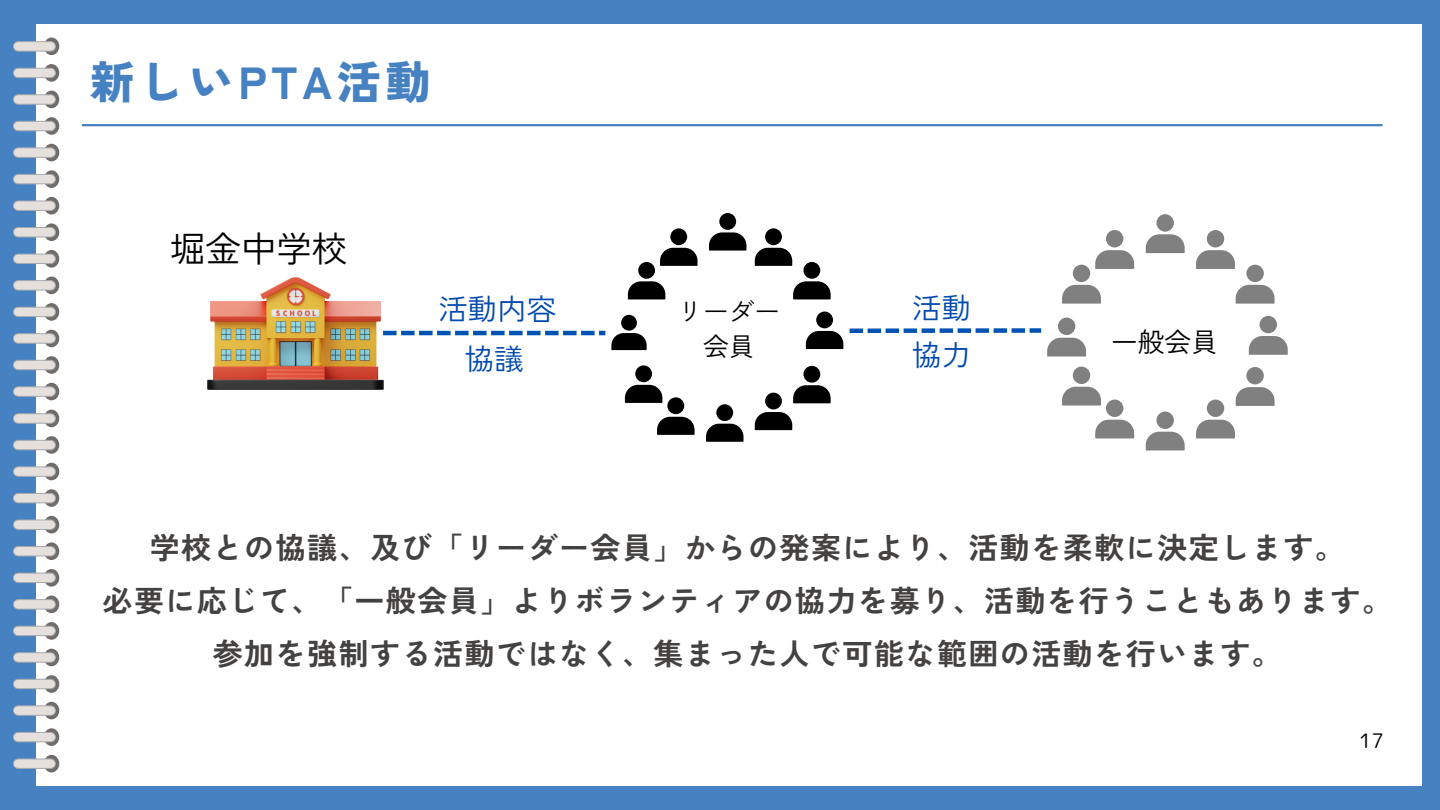
<style>
.page{position:relative;width:1440px;height:810px;background:#4681c2}
.page>*{position:absolute;margin:0;border:0;box-sizing:border-box;transform-origin:0 0}
.t1{font:900 45px "Zen Kaku Gothic New";letter-spacing:.1em;color:#4681c2}
.t2{font:35.5px "Zen Kaku Gothic New";color:#000}
.t3{font:700 30px/53.2px "Zen Kaku Gothic New";letter-spacing:.05em;color:#444241;text-align:center}
.t4{font:29.5px "Zen Kaku Gothic New";color:#004aad}
.t5{font:26.7px "Zen Kaku Gothic New";color:#000}
.t6{font:25.7px "Zen Kaku Gothic New";color:#000}
.t7{font:20px "rounded mplus 1 p regular";color:#000}
</style>
<div class="page">
<div style="left:36px;top:24px;width:1386px;height:762px;background:#fff"></div>
<svg style="left:13px;top:38px;width:46px;height:362px"></svg>
<svg style="left:13px;top:410px;width:46px;height:362px"></svg>
<hr style="left:82px;top:124px;width:1301px;height:2px;background:#4681c2">
<img style="left:208px;top:277px;width:175px;height:112px">
<svg style="left:806px;top:331px;width:37px;height:18px"></svg>
<div style="left:816px;top:312px;width:17px;height:16px;background:#000;border-radius:50%"></div>
<svg style="left:709px;top:232px;width:37px;height:19px"></svg>
<div style="left:719px;top:213px;width:17px;height:17px;background:#000;border-radius:50%"></div>
<svg style="left:706px;top:424px;width:38px;height:18px"></svg>
<div style="left:716px;top:404px;width:17px;height:17px;background:#000;border-radius:50%"></div>
<svg style="left:628px;top:281px;width:37px;height:18px"></svg>
<div style="left:638px;top:262px;width:17px;height:17px;background:#000;border-radius:50%"></div>
<svg style="left:625px;top:385px;width:37px;height:18px"></svg>
<div style="left:635px;top:365px;width:17px;height:17px;background:#000;border-radius:50%"></div>
<svg style="left:793px;top:281px;width:38px;height:18px"></svg>
<div style="left:803px;top:262px;width:17px;height:17px;background:#000;border-radius:50%"></div>
<svg style="left:793px;top:385px;width:38px;height:18px"></svg>
<div style="left:803px;top:366px;width:17px;height:17px;background:#000;border-radius:50%"></div>
<svg style="left:660px;top:248px;width:38px;height:18px"></svg>
<div style="left:670px;top:228px;width:17px;height:17px;background:#000;border-radius:50%"></div>
<svg style="left:657px;top:417px;width:38px;height:18px"></svg>
<div style="left:667px;top:397px;width:17px;height:17px;background:#000;border-radius:50%"></div>
<svg style="left:755px;top:412px;width:37px;height:18px"></svg>
<div style="left:765px;top:393px;width:17px;height:16px;background:#000;border-radius:50%"></div>
<svg style="left:755px;top:248px;width:37px;height:18px"></svg>
<div style="left:765px;top:228px;width:17px;height:17px;background:#000;border-radius:50%"></div>
<svg style="left:611px;top:333px;width:36px;height:17px"></svg>
<div style="left:621px;top:315px;width:16px;height:16px;background:#000;border-radius:50%"></div>
<svg style="left:383px;top:331px;width:222px;height:4px"></svg>
<svg style="left:850px;top:328px;width:191px;height:5px"></svg>
<svg style="left:1249px;top:336px;width:39px;height:19px"></svg>
<div style="left:1260px;top:316px;width:17px;height:17px;background:#808080;border-radius:50%"></div>
<svg style="left:1146px;top:234px;width:39px;height:19px"></svg>
<svg style="left:1156px;top:214px;width:18px;height:18px"></svg>
<svg style="left:1146px;top:432px;width:39px;height:18px"></svg>
<div style="left:1156px;top:412px;width:18px;height:17px;background:#808080;border-radius:50%"></div>
<svg style="left:1062px;top:285px;width:39px;height:19px"></svg>
<div style="left:1073px;top:265px;width:17px;height:17px;background:#808080;border-radius:50%"></div>
<svg style="left:1062px;top:387px;width:39px;height:19px"></svg>
<div style="left:1073px;top:367px;width:17px;height:17px;background:#808080;border-radius:50%"></div>
<svg style="left:1236px;top:285px;width:39px;height:19px"></svg>
<div style="left:1246px;top:265px;width:18px;height:17px;background:#808080;border-radius:50%"></div>
<svg style="left:1236px;top:387px;width:39px;height:19px"></svg>
<div style="left:1246px;top:367px;width:18px;height:17px;background:#808080;border-radius:50%"></div>
<svg style="left:1095px;top:250px;width:39px;height:19px"></svg>
<div style="left:1106px;top:230px;width:17px;height:17px;background:#808080;border-radius:50%"></div>
<svg style="left:1095px;top:420px;width:39px;height:18px"></svg>
<div style="left:1106px;top:400px;width:17px;height:17px;background:#808080;border-radius:50%"></div>
<svg style="left:1196px;top:420px;width:39px;height:18px"></svg>
<div style="left:1207px;top:400px;width:17px;height:17px;background:#808080;border-radius:50%"></div>
<svg style="left:1196px;top:250px;width:39px;height:19px"></svg>
<div style="left:1207px;top:230px;width:17px;height:17px;background:#808080;border-radius:50%"></div>
<svg style="left:1047px;top:338px;width:39px;height:19px"></svg>
<div style="left:1058px;top:318px;width:17px;height:17px;background:#808080;border-radius:50%"></div>
<h1 class="t1" style="left:90px;top:47px;width:343px">新しいPTA活動</h1>
<h2 class="t2" style="left:170px;top:221px;width:179px">堀金中学校</h2>
<p class="t4" style="left:438px;top:286px;width:119px">活動内容</p>
<h4 class="t6" style="left:678px;top:291px;width:104px">リーダー</h4>
<p class="t4" style="left:465px;top:336px;width:60px">協議</p>
<h4 class="t6" style="left:703px;top:326px;width:53px">会員</h4>
<h4 class="t4" style="left:912px;top:285px;width:60px">活動</h4>
<p class="t4" style="left:912px;top:332px;width:60px">協力</p>
<p class="t5" style="left:1111px;top:321px;width:108px">一般会員</p>
<p class="t3" style="left:103px;top:519px;width:1291px">学校との協議、及び「リーダー会員」からの発案により、活動を柔軟に決定します。<br>必要に応じて、「一般会員」よりボランティアの協力を募り、活動を行うこともあります。参加を強制する活動ではなく、集まった人で可能な範囲の活動を行います。</p>
<p class="t7" style="left:1359px;top:726px;width:26px">17</p>
</div>
